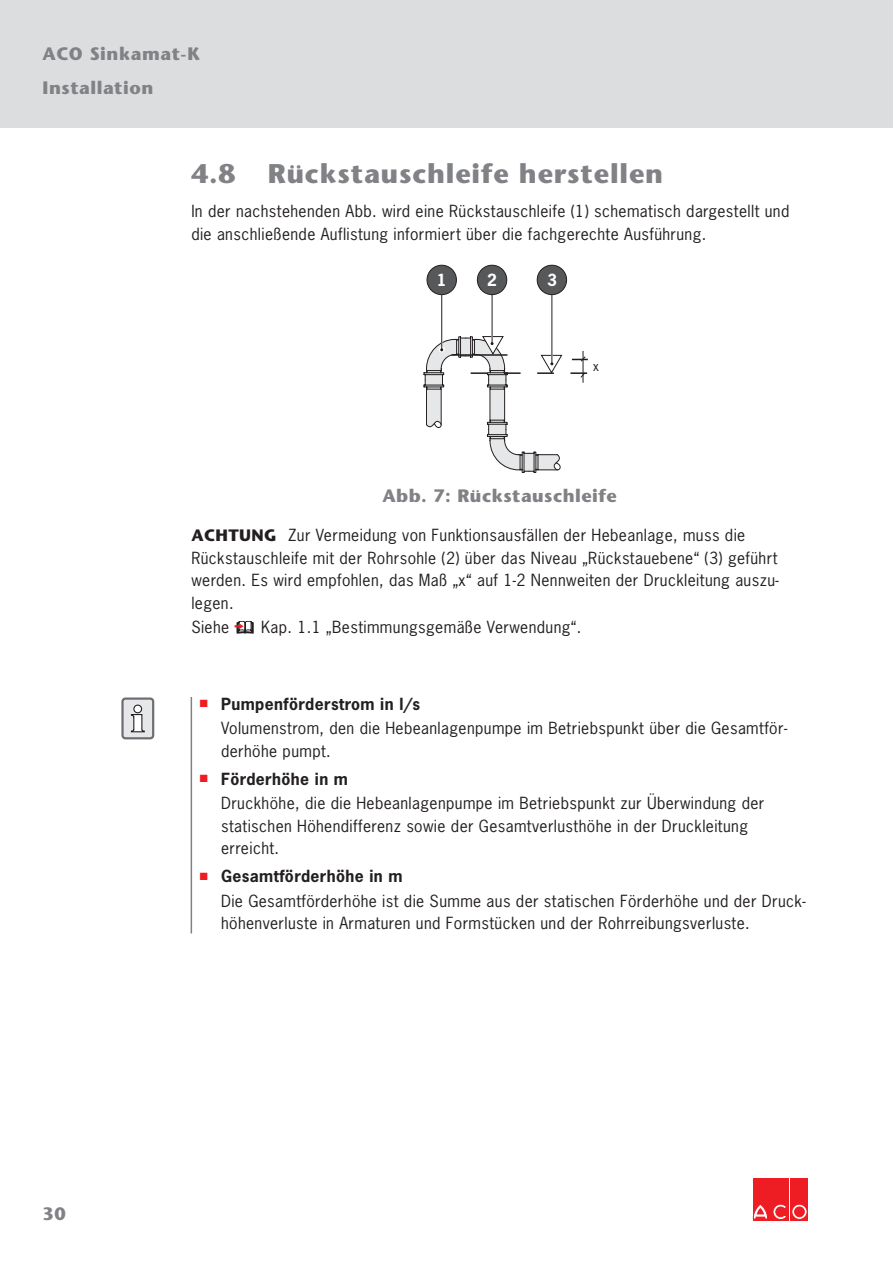
<style>
.page{position:relative;width:893px;height:1263px;background:#fff}
.page>*{position:absolute;margin:0;border:0;box-sizing:border-box;transform-origin:0 0}
.t1{font:700 27px "Stone Sans";letter-spacing:.03em;color:#808285}
.t2{font:700 18px "Stone Sans";letter-spacing:.03em;color:#808285}
.t3{font:15.75px/22.5px "News Gothic";letter-spacing:.025em;color:#231f20}
.t4{font:700 15.75px "News Gothic";color:#fff}
.t5{font:12.75px "News Gothic";color:#231f20}
.s1{font-family:"Stone Sans";font-weight:700;font-size:16.5px}
.s2{color:#ee1d23}
.s3{font-weight:700}
</style>
<div class="page">
<div style="left:753px;top:1178px;width:16px;height:42px;background:#ee1d23"></div>
<div style="left:771px;top:1178px;width:18px;height:42px;background:#ee1d23"></div>
<svg style="left:753px;top:1204px;width:33px;height:15px"></svg>
<div style="left:790px;top:1178px;width:18px;height:42px;background:#ee1d23"></div>
<svg style="left:792px;top:1204px;width:15px;height:15px"></svg>
<div style="left:792px;top:1204px;width:15px;height:15px;border:1px solid #ee1d23;border-radius:50%"></div>
<div style="left:795px;top:1207px;width:9px;height:10px;background:#ee1d23;border-radius:50%"></div>
<div style="left:794px;top:1207px;width:10px;height:10px;border:1px solid #ee1d23;border-radius:50%"></div>
<div style="left:0;top:0;width:893px;height:128px;background:#dcdddf"></div>
<hr style="left:492px;top:295px;width:1px;height:49px;background:#231f20">
<div style="left:477px;top:265px;width:30px;height:30px;background:#57585a;border-radius:50%"></div>
<div style="left:477px;top:265px;width:30px;height:30px;border:1px solid #231f20;border-radius:50%"></div>
<hr style="left:441px;top:295px;width:1px;height:55px;background:#231f20">
<div style="left:427px;top:265px;width:29px;height:30px;background:#57585a;border-radius:50%"></div>
<div style="left:427px;top:265px;width:30px;height:30px;border:1px solid #231f20;border-radius:50%"></div>
<hr style="left:551px;top:295px;width:1px;height:69px;background:#231f20">
<div style="left:537px;top:265px;width:30px;height:30px;background:#57585a;border-radius:50%"></div>
<div style="left:537px;top:265px;width:30px;height:30px;border:1px solid #231f20;border-radius:50%"></div>
<svg style="left:235px;top:621px;width:18px;height:12px"></svg>
<hr style="left:191px;top:697px;width:1px;height:236px;background:#808285">
<div style="left:123px;top:699px;width:30px;height:39px;background:#e6e7e9;border-radius:3px"></div>
<div style="left:121px;top:697px;width:33px;height:42px;border:2px solid #6c6d70;border-radius:3px"></div>
<svg style="left:130px;top:713px;width:15px;height:20px"></svg>
<div style="left:134px;top:705px;width:8px;height:8px;background:#fff;border-radius:50%"></div>
<div style="left:133px;top:704px;width:9px;height:9px;border:1px solid #231f20;border-radius:50%"></div>
<svg style="left:424px;top:336px;width:164px;height:137px"></svg>
<p class="t2" style="left:43px;top:43px;width:159px">ACO Sinkamat-K</p>
<p class="t2" style="left:43px;top:76px;width:112px">Installation</p>
<h1 class="t1" style="left:191px;top:157px;width:473px">4.8 Rückstauschleife herstellen</h1>
<p class="t3" style="left:191px;top:200px;width:599px">In der nachstehenden Abb. wird eine Rückstauschleife (1) schematisch dargestellt und die anschließende Auflistung informiert über die fachgerechte Ausführung.</p>
<p class="t4" style="left:437px;top:270px;width:11px">1</p>
<p class="t4" style="left:487px;top:270px;width:11px">2</p>
<p class="t4" style="left:547px;top:270px;width:11px">3</p>
<p class="t5" style="left:593px;top:358px;width:7px">x</p>
<p class="t2" style="left:382px;top:485px;width:236px">Abb. 7: Rückstauschleife</p>
<p class="t3" style="left:191px;top:524px;width:589px"><span class="s1">ACHTUNG</span> Zur Vermeidung von Funktionsausfällen der Hebeanlage, muss die Rückstauschleife mit der Rohrsohle (2) über das Niveau „Rückstauebene“ (3) geführt werden. Es wird empfohlen, das Maß „x“ auf 1-2 Nennweiten der Druckleitung auszu&shy;legen.</p>
<p class="t3" style="left:191px;top:616px;width:39px">Siehe</p>
<p class="t3" style="left:261px;top:616px;width:322px">Kap. 1.1 „Bestimmungsgemäße Verwendung“.</p>
<p class="t3" style="left:221px;top:691px;width:568px;line-height:24.6px;text-indent:-21px"><span class="s2">■</span> <span class="s3">Pumpenförderstrom in l/s<br></span>Volumenstrom, den die Hebeanlagenpumpe im Betriebspunkt über die Gesamtför-</p>
<p class="t3" style="left:221px;top:739px;width:111px">derhöhe pumpt.</p>
<p class="t3" style="left:221px;top:766px;width:545px;line-height:24.6px;text-indent:-21px"><span class="s2">■</span> <span class="s3">Förderhöhe in m<br></span>Druckhöhe, die die Hebeanlagenpumpe im Betriebspunkt zur Überwindung der</p>
<p class="t3" style="left:221px;top:814px;width:528px">statischen Höhendifferenz sowie der Gesamtverlusthöhe in der Druckleitung erreicht.</p>
<p class="t3" style="left:221px;top:864px;width:586px;line-height:24.6px;text-indent:-21px"><span class="s2">■</span> <span class="s3">Gesamtförderhöhe in m<br></span>Die Gesamtförderhöhe ist die Summe aus der statischen Förderhöhe und der Druck-</p>
<p class="t3" style="left:221px;top:912px;width:530px">höhenverluste in Armaturen und Formstücken und der Rohrreibungsverluste.</p>
<p class="t2" style="left:43px;top:1203px;width:25px">30</p>
</div>
